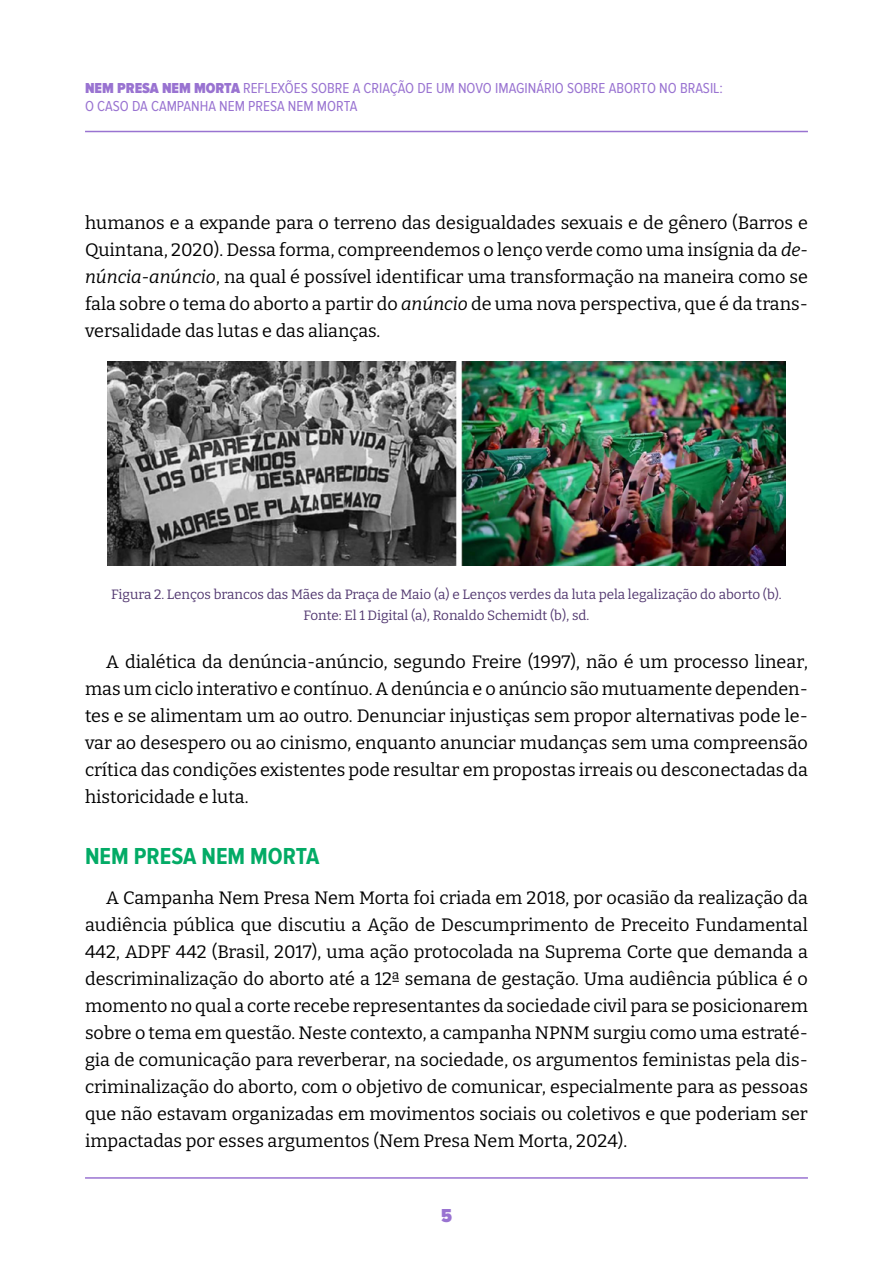
<style>
.page{position:relative;width:893px;height:1263px;background:#fff}
.page>*{position:absolute;margin:0;border:0;box-sizing:border-box;transform-origin:0 0}
.t1{font:700 24px "Proxima Nova Cond";color:#03ab66}
.t2{font:900 19.5px "Proxima Nova Cond";color:#9973d1}
.t3{font:18px/27px "Bitter";color:#000;text-align:justify}
.t4{font:15px/18px "Proxima Nova Cond";color:#9973d1}
.t5{font:13.5px/20.2px "Bitter";color:#523870;text-align:center}
.s1{font-weight:900}
.s2{font-style:italic}
</style>
<div class="page">
<hr style="left:85px;top:1177px;width:723px;height:2px;background:#9973d1">
<hr style="left:85px;top:131px;width:723px;height:1px;background:#9973d1">
<img style="left:108px;top:361px;width:677px;height:204px">
<p class="t4" style="left:85px;top:79px;width:639px"><span class="s1">NEM PRESA NEM MORTA</span> REFLEXÕES SOBRE A CRIAÇÃO DE UM NOVO IMAGINÁRIO SOBRE ABORTO NO BRASIL:<br>O CASO DA CAMPANHA NEM PRESA NEM MORTA</p>
<p class="t3" style="left:85px;top:209px;width:724px">humanos e a expande para o terreno das desigualdades sexuais e de gênero (Barros e Quintana, 2020). Dessa forma, compreendemos o lenço verde como uma insígnia da <span class="s2">de&shy;núncia-anúncio</span>, na qual é possível identificar uma transformação na maneira como se fala sobre o tema do aborto a partir do <span class="s2">anúncio</span> de uma nova perspectiva, que é da trans&shy;versalidade das lutas e das alianças.</p>
<p class="t5" style="left:111px;top:584px;width:672px">Figura 2. Lenços brancos das Mães da Praça de Maio (a) e Lenços verdes da luta pela legalização do aborto (b).<br>Fonte: El 1 Digital (a), Ronaldo Schemidt (b), sd.</p>
<p class="t3" style="left:85px;top:648px;width:724px;text-indent:21px">A dialética da denúncia-anúncio, segundo Freire (1997), não é um processo linear, mas um ciclo interativo e contínuo. A denúncia e o anúncio são mutuamente dependen&shy;tes e se alimentam um ao outro. Denunciar injustiças sem propor alternativas pode le&shy;var ao desespero ou ao cinismo, enquanto anunciar mudanças sem uma compreensão crítica das condições existentes pode resultar em propostas irreais ou desconectadas da historicidade e luta.</p>
<h1 class="t1" style="left:85px;top:843px;width:236px">NEM PRESA NEM MORTA</h1>
<p class="t3" style="left:85px;top:884px;width:724px;text-indent:21px">A Campanha Nem Presa Nem Morta foi criada em 2018, por ocasião da realização da audiência pública que discutiu a Ação de Descumprimento de Preceito Fundamental 442, ADPF 442 (Brasil, 2017), uma ação protocolada na Suprema Corte que demanda a descriminalização do aborto até a 12ª semana de gestação. Uma audiência pública é o momento no qual a corte recebe representantes da sociedade civil para se posicionarem sobre o tema em questão. Neste contexto, a campanha NPNM surgiu como uma estraté&shy;gia de comunicação para reverberar, na sociedade, os argumentos feministas pela dis&shy;criminalização do aborto, com o objetivo de comunicar, especialmente para as pessoas que não estavam organizadas em movimentos sociais ou coletivos e que poderiam ser impactadas por esses argumentos (Nem Presa Nem Morta, 2024).</p>
<p class="t2" style="left:441px;top:1204px;width:12px">5</p>
</div>
